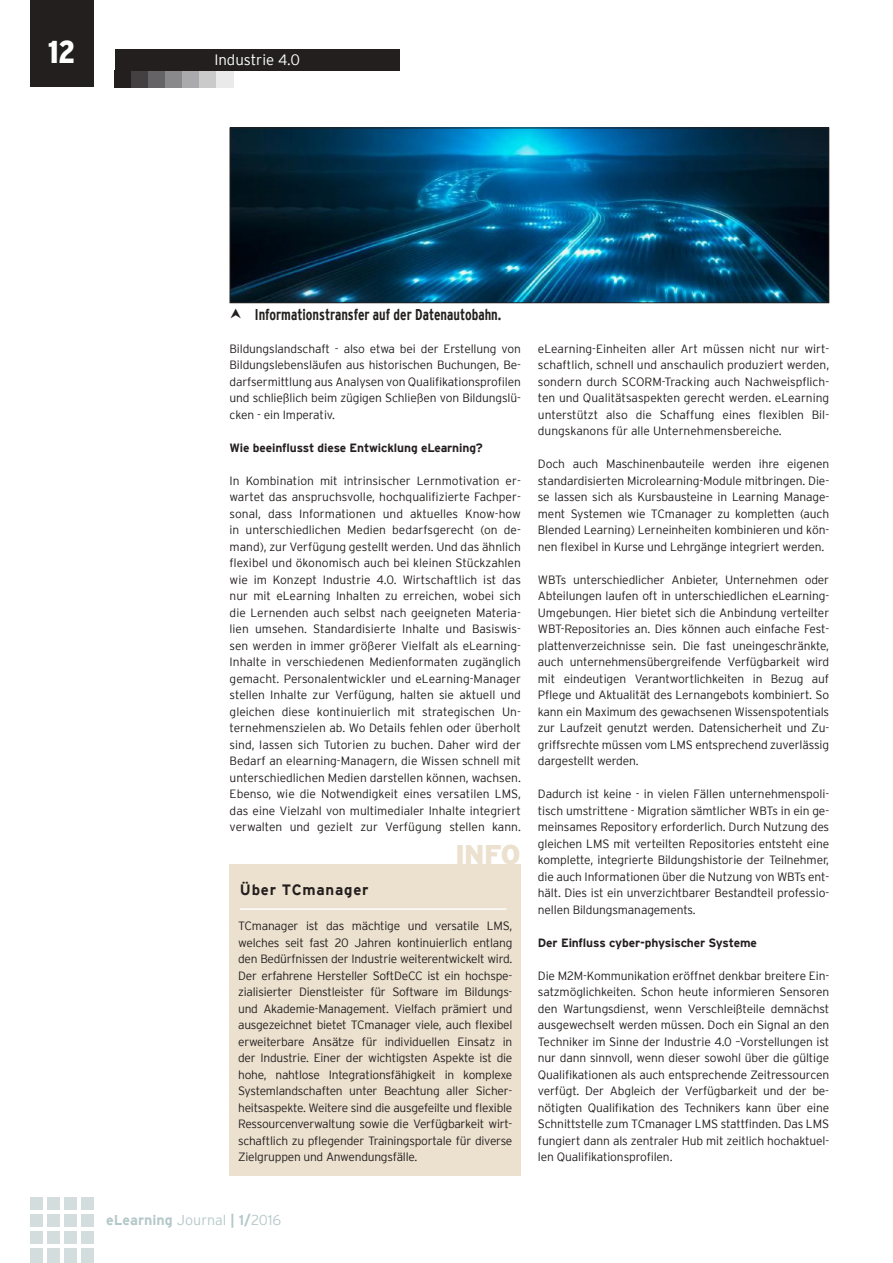
<style>
.page{position:relative;width:893px;height:1263px;background:#fff}
.page>*{position:absolute;margin:0;border:0;box-sizing:border-box;transform-origin:0 0}
.t1{font:900 condensed 31.5px "Interstate";color:#fff}
.t2{font:900 27px "Interstate";color:#ece1cf}
.t3{font:700 condensed 15.6px "Interstate";color:#241f1f;scale:.91 1}
.t4{font:700 15px "Interstate";letter-spacing:.05em;color:#241f1f}
.t5{font:300 15px "Interstate";color:#fff}
.t6{font:700 14.25px "Interstate";color:#b5c8c9}
.t7{font:300 12px/16.5px "Interstate";letter-spacing:-.01em;color:#241f1f;text-align:justify}
.t8{font:700 12px "Interstate";letter-spacing:-.01em;color:#241f1f}
.s1{font-weight:300}
</style>
<div class="page">
<div style="left:30px;top:0;width:64px;height:87px;background:#241f1f"></div>
<div style="left:30px;top:1248px;width:13px;height:15px;background:#d4ddde"></div>
<div style="left:30px;top:1231px;width:13px;height:13px;background:#d4ddde"></div>
<div style="left:47px;top:1231px;width:13px;height:13px;background:#d4ddde"></div>
<div style="left:64px;top:1231px;width:13px;height:13px;background:#d4ddde"></div>
<div style="left:81px;top:1231px;width:13px;height:13px;background:#d4ddde"></div>
<div style="left:30px;top:1214px;width:13px;height:13px;background:#d4ddde"></div>
<div style="left:47px;top:1214px;width:13px;height:13px;background:#d4ddde"></div>
<div style="left:64px;top:1214px;width:13px;height:13px;background:#d4ddde"></div>
<div style="left:81px;top:1214px;width:13px;height:13px;background:#d4ddde"></div>
<div style="left:47px;top:1248px;width:13px;height:15px;background:#d4ddde"></div>
<div style="left:64px;top:1248px;width:13px;height:15px;background:#d4ddde"></div>
<div style="left:81px;top:1248px;width:13px;height:15px;background:#d4ddde"></div>
<div style="left:30px;top:1197px;width:13px;height:13px;background:#d4ddde"></div>
<div style="left:47px;top:1197px;width:13px;height:13px;background:#d4ddde"></div>
<div style="left:64px;top:1197px;width:13px;height:13px;background:#d4ddde"></div>
<div style="left:81px;top:1197px;width:13px;height:13px;background:#d4ddde"></div>
<div style="left:115px;top:70px;width:17px;height:17px;background:#241f1f"></div>
<div style="left:132px;top:70px;width:17px;height:17px;background:#444041"></div>
<div style="left:149px;top:70px;width:17px;height:17px;background:#656365"></div>
<div style="left:166px;top:70px;width:17px;height:17px;background:#89898b"></div>
<div style="left:183px;top:70px;width:17px;height:17px;background:#aaaaac"></div>
<div style="left:200px;top:70px;width:17px;height:17px;background:#cbcacb"></div>
<div style="left:217px;top:70px;width:17px;height:17px;background:#ebeaea"></div>
<div style="left:115px;top:49px;width:285px;height:21px;background:#241f1f"></div>
<div style="left:230px;top:864px;width:291px;height:312px;background:#ece1cf"></div>
<hr style="left:240px;top:908px;width:266px;height:2px;background:#fff">
<img style="left:232px;top:130px;width:595px;height:171px">
<div style="left:230px;top:128px;width:599px;height:175px;border:1px solid #241f1f"></div>
<h1 class="t1" style="left:48px;top:34px;width:29px">12</h1>
<p class="t5" style="left:214px;top:51px;width:87px">Industrie 4.0</p>
<h3 class="t3" style="left:255px;top:308px;width:272px">Informationstransfer auf der Datenautobahn.</h3>
<p class="t7" style="left:230px;top:340px;width:293px">Bildungslandschaft - also etwa bei der Erstellung von Bildungslebensläufen aus historischen Buchungen, Be&shy;darfsermittlung aus Analysen von Qualifikationsprofilen und schließlich beim zügigen Schließen von Bildungslü&shy;cken - ein Imperativ.</p>
<p class="t8" style="left:230px;top:441px;width:255px">Wie beeinflusst diese Entwicklung eLearning?</p>
<p class="t7" style="left:230px;top:472px;width:293px">In Kombination mit intrinsischer Lernmotivation er&shy;wartet das anspruchsvolle, hochqualifizierte Fachper&shy;sonal, dass Informationen und aktuelles Know-how in unterschiedlichen Medien bedarfsgerecht (on de&shy;mand), zur Verfügung gestellt werden. Und das ähnlich flexibel und ökonomisch auch bei kleinen Stückzahlen wie im Konzept Industrie 4.0. Wirtschaftlich ist das nur mit eLearning Inhalten zu erreichen, wobei sich die Lernenden auch selbst nach geeigneten Materia&shy;lien umsehen. Standardisierte Inhalte und Basiswis&shy;sen werden in immer größerer Vielfalt als eLearning-Inhalte in verschiedenen Medienformaten zugänglich gemacht. Personalentwickler und eLearning-Manager stellen Inhalte zur Verfügung, halten sie aktuell und gleichen diese kontinuierlich mit strategischen Un&shy;ternehmenszielen ab. Wo Details fehlen oder überholt sind, lassen sich Tutorien zu buchen. Daher wird der Bedarf an elearning-Managern, die Wissen schnell mit unterschiedlichen Medien darstellen können, wachsen.<br>Ebenso, wie die Notwendigkeit eines versatilen LMS, das eine Vielzahl von multimedialer Inhalte integriert verwalten und gezielt zur Verfügung stellen kann.</p>
<p class="t4" style="left:240px;top:881px;width:130px">Über TCmanager</p>
<h2 class="t2" style="left:455px;top:843px;width:67px">INFO</h2>
<p class="t7" style="left:238px;top:918px;width:276px">TCmanager ist das mächtige und versatile LMS, welches seit fast 20 Jahren kontinuierlich entlang den Bedürfnissen der Industrie weiterentwickelt wird.<br>Der erfahrene Hersteller SoftDeCC ist ein hochspe&shy;zialisierter Dienstleister für Software im Bildungs&shy;und Akademie-Management. Vielfach prämiert und ausgezeichnet bietet TCmanager viele, auch flexibel erweiterbare Ansätze für individuellen Einsatz in der Industrie. Einer der wichtigsten Aspekte ist die hohe, nahtlose Integrationsfähigkeit in komplexe Systemlandschaften unter Beachtung aller Sicher&shy;heitsaspekte. Weitere sind die ausgefeilte und flexible Ressourcenverwaltung sowie die Verfügbarkeit wirt&shy;schaftlich zu pflegender Trainingsportale für diverse Zielgruppen und Anwendungsfälle.</p>
<p class="t7" style="left:538px;top:340px;width:293px">eLearning-Einheiten aller Art müssen nicht nur wirt&shy;schaftlich, schnell und anschaulich produziert werden, sondern durch SCORM-Tracking auch Nachweispflich&shy;ten und Qualitätsaspekten gerecht werden. eLearning unterstützt also die Schaffung eines flexiblen Bil&shy;dungskanons für alle Unternehmensbereiche.</p>
<p class="t7" style="left:538px;top:456px;width:293px">Doch auch Maschinenbauteile werden ihre eigenen standardisierten Microlearning-Module mitbringen. Die&shy;se lassen sich als Kursbausteine in Learning Manage&shy;ment Systemen wie TCmanager zu kompletten (auch Blended Learning) Lerneinheiten kombinieren und kön&shy;nen flexibel in Kurse und Lehrgänge integriert werden.</p>
<p class="t7" style="left:538px;top:571px;width:293px">WBTs unterschiedlicher Anbieter, Unternehmen oder Abteilungen laufen oft in unterschiedlichen eLearning-Umgebungen. Hier bietet sich die Anbindung verteilter WBT-Repositories an. Dies können auch einfache Fest&shy;plattenverzeichnisse sein. Die fast uneingeschränkte, auch unternehmensübergreifende Verfügbarkeit wird mit eindeutigen Verantwortlichkeiten in Bezug auf Pflege und Aktualität des Lernangebots kombiniert. So kann ein Maximum des gewachsenen Wissenspotentials zur Laufzeit genutzt werden. Datensicherheit und Zu&shy;griffsrechte müssen vom LMS entsprechend zuverlässig dargestellt werden.</p>
<p class="t7" style="left:538px;top:786px;width:293px">Dadurch ist keine - in vielen Fällen unternehmenspoli&shy;tisch umstrittene - Migration sämtlicher WBTs in ein ge&shy;meinsames Repository erforderlich. Durch Nutzung des gleichen LMS mit verteilten Repositories entsteht eine komplette, integrierte Bildungshistorie der Teilnehmer, die auch Informationen über die Nutzung von WBTs ent&shy;hält. Dies ist ein unverzichtbarer Bestandteil professio&shy;nellen Bildungsmanagements.</p>
<p class="t8" style="left:538px;top:936px;width:221px">Der Einfluss cyber-physischer Systeme</p>
<p class="t7" style="left:538px;top:967px;width:293px">Die M2M-Kommunikation eröffnet denkbar breitere Ein&shy;satzmöglichkeiten. Schon heute informieren Sensoren den Wartungsdienst, wenn Verschleißteile demnächst ausgewechselt werden müssen. Doch ein Signal an den Techniker im Sinne der Industrie 4.0 –Vorstellungen ist nur dann sinnvoll, wenn dieser sowohl über die gültige Qualifikationen als auch entsprechende Zeitressourcen verfügt. Der Abgleich der Verfügbarkeit und der be&shy;nötigten Qualifikation des Technikers kann über eine Schnittstelle zum TCmanager LMS stattfinden. Das LMS fungiert dann als zentraler Hub mit zeitlich hochaktuel&shy;len Qualifikationsprofilen.</p>
<p class="t6" style="left:106px;top:1214px;width:176px">eLearning <span class="s1">Journal</span> | 1/<span class="s1">2016</span></p>
</div>
